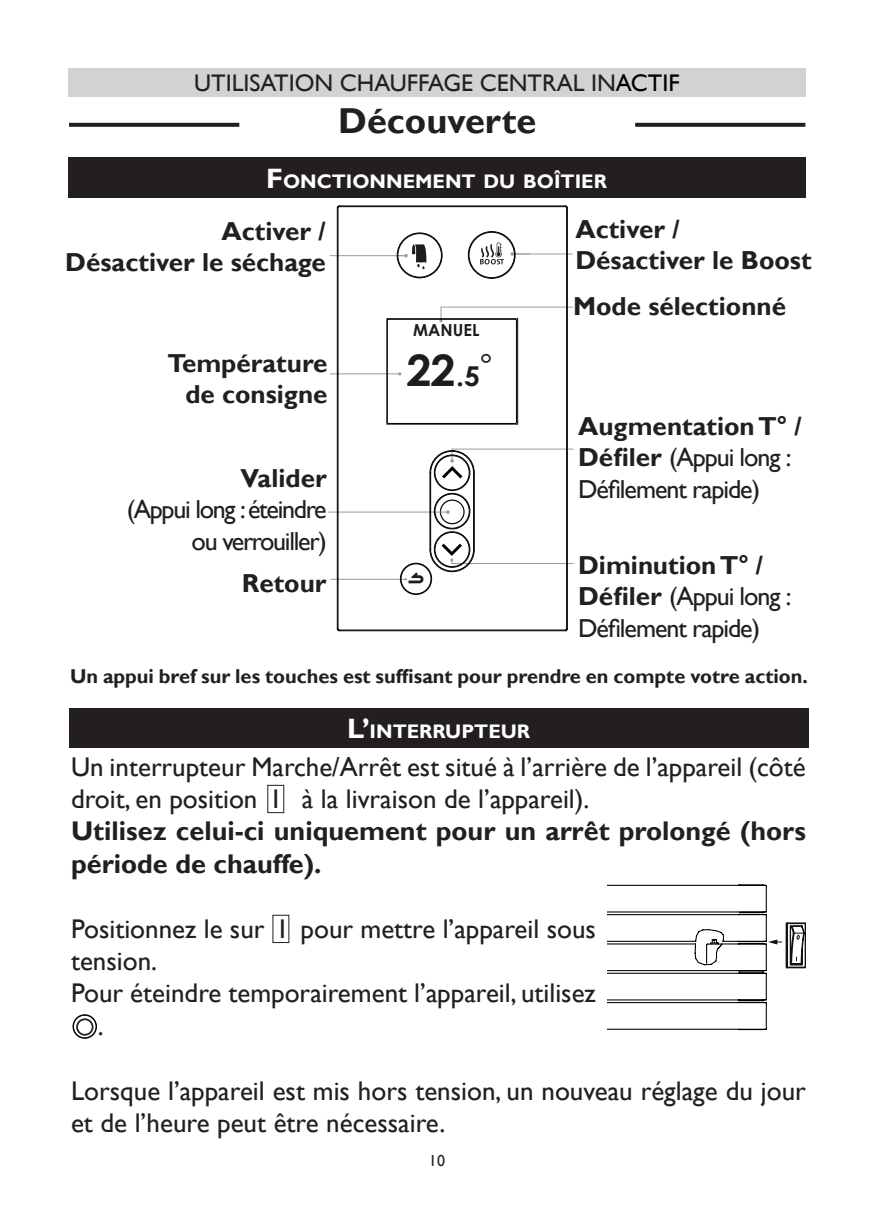
<style>
.page{position:relative;width:874px;height:1214px;background:#fff}
.page>*{position:absolute;margin:0;border:0;box-sizing:border-box;transform-origin:0 0}
.TITRE_1{font:700 36px "Gill Sans";color:#231f20}
.t1{font:700 27.4px "Century Gothic";color:#1d1d1b}
.TEXTE{font:27px/32.4px "Gill Sans";color:#231f20}
.TEXTE-2{font:700 27px/32.4px "Gill Sans";color:#231f20}
.TEXTE_BOLD{font:700 26px "Gill Sans";color:#231f20}
.TEXTE_BOLD-2{font:26px "Gill Sans";letter-spacing:-.04em;color:#231f20}
.t2{font:24px "Gill Sans";color:#231f20}
.TEXTE-3{font:700 20px "Gill Sans";color:#231f20}
.TITRE_2{font:700 19.6px "Gill Sans";color:#fff}
.t3{font:700 16.6px "Century Gothic";color:#1d1d1b}
.t4{font:16px "Gill Sans";color:#231f20}
.s1{color:#000}
.s2{font-size:28px}
.s3{font-size:43.4px}
.s4{font-weight:700}
</style>
<div class="page">
<svg style="left:635px;top:123px;width:170px;height:4px"></svg>
<svg style="left:69px;top:123px;width:170px;height:4px"></svg>
<svg style="left:480px;top:242px;width:23px;height:22px"></svg>
<div style="left:439px;top:499px;width:25px;height:25px;border:1px solid #000;border-radius:50%"></div>
<hr style="left:330px;top:255px;width:75px;height:1px;background:#9c9b9b">
<hr style="left:330px;top:373px;width:69px;height:1px;background:#9c9b9b">
<hr style="left:515px;top:253px;width:57px;height:1px;background:#9c9b9b">
<svg style="left:510px;top:252px;width:20px;height:4px"></svg>
<svg style="left:398px;top:244px;width:28px;height:25px"></svg>
<hr style="left:328px;top:511px;width:120px;height:1px;background:#9c9b9b">
<hr style="left:330px;top:579px;width:75px;height:1px;background:#9c9b9b">
<svg style="left:404px;top:572px;width:19px;height:11px"></svg>
<hr style="left:429px;top:472px;width:1px;height:77px;background:#000">
<hr style="left:430px;top:472px;width:1px;height:77px;background:#000">
<hr style="left:473px;top:472px;width:1px;height:77px;background:#000">
<div style="left:397px;top:233px;width:44px;height:44px;border:1px solid #000;border-radius:50%"></div>
<div style="left:468px;top:232px;width:46px;height:46px;border:1px solid #000;border-radius:50%"></div>
<svg style="left:429px;top:543px;width:144px;height:29px"></svg>
<div style="left:434px;top:531px;width:36px;height:36px;border:1px solid #000;border-radius:50%"></div>
<div style="left:400px;top:563px;width:31px;height:31px;border:1px solid #000;border-radius:50%"></div>
<div style="left:434px;top:532px;width:35px;height:34px;border:1px solid #000;border-radius:50%"></div>
<svg style="left:429px;top:448px;width:144px;height:30px"></svg>
<div style="left:434px;top:493px;width:36px;height:36px;border:1px solid #000;border-radius:50%"></div>
<div style="left:434px;top:455px;width:36px;height:35px;border:1px solid #000;border-radius:50%"></div>
<div style="left:434px;top:494px;width:35px;height:34px;border:1px solid #000;border-radius:50%"></div>
<div style="left:434px;top:455px;width:35px;height:35px;border:1px solid #000;border-radius:50%"></div>
<hr style="left:516px;top:320px;width:1px;height:102px;background:#000">
<hr style="left:388px;top:319px;width:127px;height:1px;background:#000">
<svg style="left:439px;top:306px;width:134px;height:16px"></svg>
<hr style="left:339px;top:630px;width:226px;height:1px;background:#000">
<hr style="left:339px;top:629px;width:226px;height:1px;background:#000">
<hr style="left:337px;top:208px;width:1px;height:421px;background:#000">
<hr style="left:386px;top:319px;width:1px;height:105px;background:#000">
<hr style="left:387px;top:423px;width:130px;height:1px;background:#000">
<hr style="left:517px;top:319px;width:1px;height:105px;background:#000">
<hr style="left:387px;top:318px;width:130px;height:1px;background:#000">
<hr style="left:566px;top:208px;width:1px;height:421px;background:#000">
<hr style="left:339px;top:206px;width:226px;height:1px;background:#000">
<hr style="left:339px;top:205px;width:226px;height:1px;background:#000">
<svg style="left:564px;top:205px;width:4px;height:4px"></svg>
<div style="left:68px;top:157px;width:737px;height:41px;background:#231f20"></div>
<div style="left:76px;top:1018px;width:17px;height:17px;border:2px solid #231f20;border-radius:50%"></div>
<div style="left:73px;top:1014px;width:24px;height:24px;border:1px solid #000001;border-radius:50%"></div>
<div style="left:73px;top:1014px;width:23px;height:23px;border:1px solid #000001;border-radius:50%"></div>
<div style="left:69px;top:708px;width:738px;height:40px;background:#231f20"></div>
<div style="left:267px;top:784px;width:17px;height:29px;border:1px solid #231f20"></div>
<svg style="left:607px;top:884px;width:198px;height:145px"></svg>
<div style="left:68px;top:68px;width:737px;height:28px;background:#d1d2d4"></div>
<p class="t2" style="left:194px;top:68px;width:487px">UTILISATION CHAUFFAGE CENTRAL IN<span class="s1">ACTIF</span></p>
<p class="TITRE_1" style="left:338px;top:99px;width:199px">Découverte</p>
<p class="TITRE_2" style="left:266px;top:169px;width:342px"><span class="s2">F</span>ONCTIONNEMENT DU BOÎTIER</p>
<p class="TEXTE_BOLD" style="left:221px;top:216px;width:106px">Activer /</p>
<p class="TEXTE_BOLD" style="left:65px;top:247px;width:262px">Désactiver le séchage</p>
<p class="TEXTE_BOLD" style="left:167px;top:347px;width:161px">Température</p>
<p class="TEXTE_BOLD" style="left:185px;top:378px;width:144px">de consigne</p>
<p class="TEXTE_BOLD" style="left:240px;top:463px;width:88px">Valider</p>
<p class="TEXTE_BOLD-2" style="left:127px;top:494px;width:201px">(Appui long : éteindre</p>
<p class="TEXTE_BOLD-2" style="left:191px;top:525px;width:136px">ou verrouiller)</p>
<p class="TEXTE_BOLD" style="left:242px;top:567px;width:86px">Retour</p>
<p class="t3" style="left:413px;top:317px;width:68px">MANUEL</p>
<p class="t1" style="left:406px;top:355px;width:87px"><span class="s3">22</span>.5°</p>
<p class="TEXTE_BOLD" style="left:575px;top:214px;width:106px">Activer /</p>
<p class="TEXTE_BOLD" style="left:575px;top:245px;width:237px">Désactiver le Boost</p>
<p class="TEXTE_BOLD" style="left:572px;top:290px;width:214px">Mode sélectionné</p>
<p class="TEXTE_BOLD" style="left:577px;top:411px;width:225px">Augmentation T° /</p>
<p class="TEXTE_BOLD-2" style="left:577px;top:442px;width:215px"><span class="s4">Défiler</span> (Appui long :</p>
<p class="TEXTE_BOLD-2" style="left:577px;top:474px;width:183px">Défilement rapide)</p>
<p class="TEXTE_BOLD" style="left:577px;top:549px;width:186px">Diminution T° /</p>
<p class="TEXTE_BOLD-2" style="left:577px;top:581px;width:215px"><span class="s4">Défiler</span> (Appui long :</p>
<p class="TEXTE_BOLD-2" style="left:577px;top:612px;width:183px">Défilement rapide)</p>
<p class="TEXTE-3" style="left:70px;top:664px;width:739px">Un appui bref sur les touches est suffisant pour prendre en compte votre action.</p>
<p class="TITRE_2" style="left:347px;top:719px;width:185px"><span class="s2">L’</span>INTERRUPTEUR</p>
<p class="TEXTE" style="left:71px;top:750px;width:736px">Un interrupteur Marche/Arrêt est situé à l’arrière de l’appareil (côté droit, en position I à la livraison de l’appareil).</p>
<p class="TEXTE-2" style="left:71px;top:815px;width:736px">Utilisez celui-ci uniquement pour un arrêt prolongé (hors période de chauffe).</p>
<p class="TEXTE" style="left:71px;top:912px;width:526px">Positionnez le sur I pour mettre l’appareil sous tension.</p>
<p class="TEXTE" style="left:98px;top:977px;width:499px;text-indent:-27px">Pour éteindre temporairement l’appareil, utilisez .</p>
<p class="TEXTE" style="left:71px;top:1074px;width:736px">Lorsque l’appareil est mis hors tension, un nouveau réglage du jour et de l’heure peut être nécessaire.</p>
<p class="t4" style="left:429px;top:1150px;width:17px">10</p>
</div>
